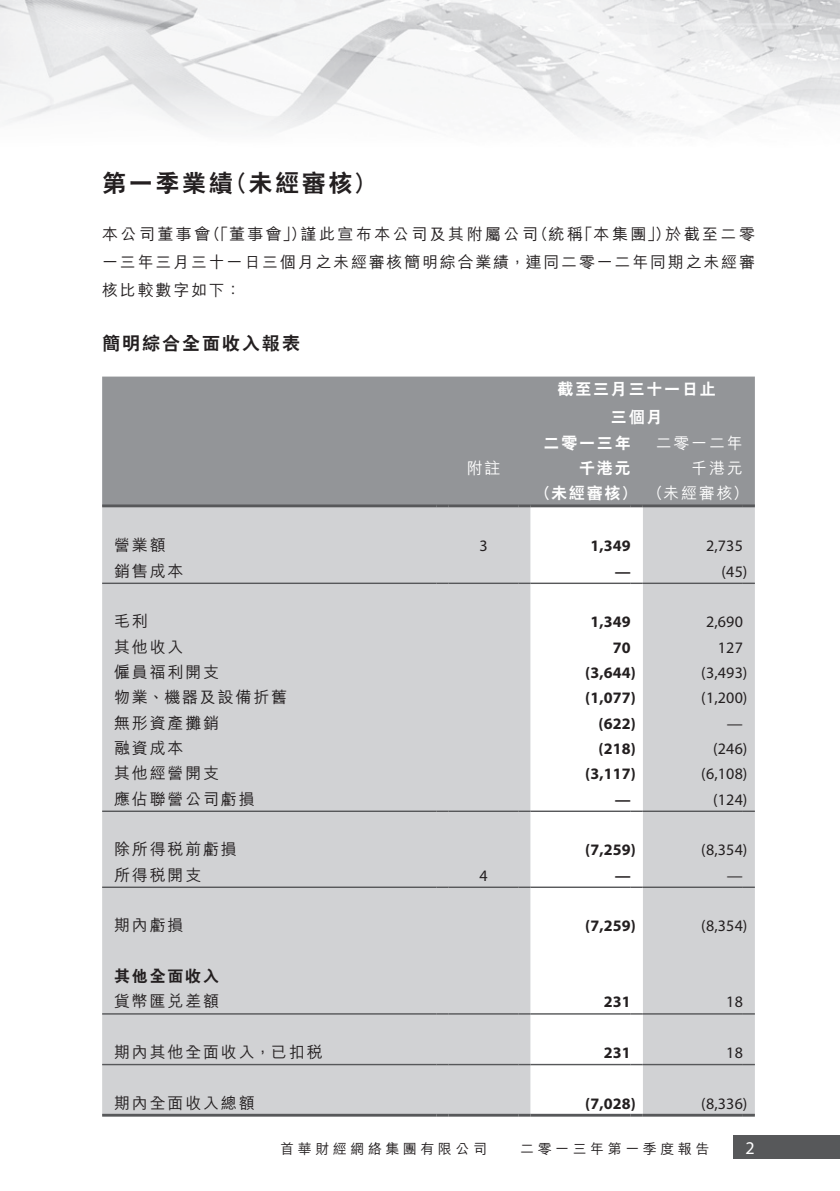
<style>
.page{position:relative;width:840px;height:1191px;background:#fff}
.page>*{position:absolute;margin:0;border:0;box-sizing:border-box;transform-origin:0 0}
._03_H1{font:800 24px "C Hei 2 HK";letter-spacing:.11em;color:#231f20}
._04___H2{font:800 18px "C Hei 2 HK";letter-spacing:.11em;color:#231f20}
.t1{font:18px "Myriad Pro";color:#fff}
._15_Table_Stub{font:500 16px "M Hei HK";letter-spacing:.11em;color:#231f20}
._31_table_tab_6pt{font:16px "Myriad Pro";letter-spacing:.01em;color:#231f20}
._31_table_tab_6pt-2{font:700 16px "Myriad Pro";letter-spacing:.01em;color:#231f20}
._01_Body_Text{font:500 16px/28px "M Hei HK";letter-spacing:.11em;color:#231f20}
._31_table_tab_6pt-3{font:800 16px/28px "C Hei 2 HK";letter-spacing:.11em;color:#fff;text-align:center}
._31_table_tab_6pt-4{font:500 16px "M Hei HK";letter-spacing:.11em;color:#fff}
._01_Body_Text-2{font:500 16px "M Hei HK";letter-spacing:.15em;color:#231f20}
._15_Table_Stub-2{font:800 16px "C Hei 2 HK";letter-spacing:.11em;color:#231f20}
.t2{font:500 14px "M Hei HK";letter-spacing:.25em;color:#231f20}
</style>
<div class="page">
<div style="left:733px;top:1135px;width:106px;height:24px;background:#57585a"></div>
<img style="left:0;top:0;width:839px;height:135px">
<div style="left:102px;top:376px;width:652px;height:128px;background:#939598"></div>
<div style="left:102px;top:507px;width:652px;height:606px;background:#d1d2d4"></div>
<svg style="left:530px;top:507px;width:112px;height:606px"></svg>
<hr style="left:102px;top:504px;width:334px;height:3px;background:#57585a">
<svg style="left:436px;top:504px;width:12px;height:3px"></svg>
<hr style="left:448px;top:504px;width:70px;height:3px;background:#57585a">
<svg style="left:518px;top:504px;width:12px;height:3px"></svg>
<hr style="left:530px;top:504px;width:100px;height:3px;background:#57585a">
<svg style="left:630px;top:504px;width:12px;height:3px"></svg>
<hr style="left:642px;top:504px;width:100px;height:3px;background:#57585a">
<svg style="left:742px;top:504px;width:12px;height:3px"></svg>
<hr style="left:102px;top:582px;width:334px;height:2px;background:#57585a">
<svg style="left:436px;top:582px;width:12px;height:2px"></svg>
<hr style="left:448px;top:582px;width:70px;height:2px;background:#57585a">
<svg style="left:518px;top:582px;width:12px;height:2px"></svg>
<hr style="left:530px;top:582px;width:100px;height:2px;background:#57585a">
<svg style="left:630px;top:582px;width:12px;height:2px"></svg>
<hr style="left:642px;top:582px;width:100px;height:2px;background:#57585a">
<svg style="left:742px;top:582px;width:12px;height:2px"></svg>
<hr style="left:102px;top:810px;width:334px;height:2px;background:#57585a">
<svg style="left:436px;top:810px;width:12px;height:2px"></svg>
<hr style="left:448px;top:810px;width:70px;height:2px;background:#57585a">
<svg style="left:518px;top:810px;width:12px;height:2px"></svg>
<hr style="left:530px;top:810px;width:100px;height:2px;background:#57585a">
<svg style="left:630px;top:810px;width:12px;height:2px"></svg>
<hr style="left:642px;top:810px;width:100px;height:2px;background:#57585a">
<svg style="left:742px;top:810px;width:12px;height:2px"></svg>
<hr style="left:102px;top:886px;width:334px;height:2px;background:#57585a">
<svg style="left:436px;top:886px;width:12px;height:2px"></svg>
<hr style="left:448px;top:886px;width:70px;height:2px;background:#57585a">
<svg style="left:518px;top:886px;width:12px;height:2px"></svg>
<hr style="left:530px;top:886px;width:100px;height:2px;background:#57585a">
<svg style="left:630px;top:886px;width:12px;height:2px"></svg>
<hr style="left:642px;top:886px;width:100px;height:2px;background:#57585a">
<svg style="left:742px;top:886px;width:12px;height:2px"></svg>
<hr style="left:102px;top:1013px;width:334px;height:1px;background:#57585a">
<svg style="left:436px;top:1013px;width:12px;height:1px"></svg>
<hr style="left:448px;top:1013px;width:70px;height:1px;background:#57585a">
<svg style="left:518px;top:1013px;width:12px;height:1px"></svg>
<hr style="left:530px;top:1013px;width:100px;height:1px;background:#57585a">
<svg style="left:630px;top:1013px;width:12px;height:1px"></svg>
<hr style="left:642px;top:1013px;width:100px;height:1px;background:#57585a">
<svg style="left:742px;top:1013px;width:12px;height:1px"></svg>
<hr style="left:102px;top:1063px;width:334px;height:2px;background:#57585a">
<svg style="left:436px;top:1063px;width:12px;height:2px"></svg>
<hr style="left:448px;top:1063px;width:70px;height:2px;background:#57585a">
<svg style="left:518px;top:1063px;width:12px;height:2px"></svg>
<hr style="left:530px;top:1063px;width:100px;height:2px;background:#57585a">
<svg style="left:630px;top:1063px;width:12px;height:2px"></svg>
<hr style="left:642px;top:1063px;width:100px;height:2px;background:#57585a">
<svg style="left:742px;top:1063px;width:12px;height:2px"></svg>
<hr style="left:102px;top:1113px;width:334px;height:3px;background:#57585a">
<svg style="left:436px;top:1113px;width:12px;height:3px"></svg>
<hr style="left:448px;top:1113px;width:70px;height:3px;background:#57585a">
<svg style="left:518px;top:1113px;width:12px;height:3px"></svg>
<hr style="left:530px;top:1113px;width:100px;height:3px;background:#57585a">
<svg style="left:630px;top:1113px;width:12px;height:3px"></svg>
<hr style="left:642px;top:1113px;width:100px;height:3px;background:#57585a">
<svg style="left:742px;top:1113px;width:12px;height:3px"></svg>
<p class="_03_H1" style="left:224px;top:167px;width:154px">（未經審核(</p>
<p class="_03_H1" style="left:102px;top:167px;width:132px">第一季業績</p>
<p class="_01_Body_Text" style="left:102px;top:219px;width:654px">本公司董事會<br>一三年三月三十一日三個月之未經審核簡明綜合業績，連同二零一二年同期之未經審核比較數字如下：</p>
<p class="_04___H2" style="left:102px;top:331px;width:199px">簡明綜合全面收入報表</p>
<p class="_31_table_tab_6pt-3" style="left:557px;top:375px;width:160px">截至三月三十一日止三個月</p>
<p class="_31_table_tab_6pt-4" style="left:655px;top:431px;width:89px">二零一二年</p>
<p class="_01_Body_Text" style="left:204px;top:219px;width:103px">（「董事會」）</p>
<p class="_01_Body_Text" style="left:577px;top:219px;width:95px">「本集團」）</p>
<p class="_01_Body_Text-2" style="left:300px;top:223px;width:238px">謹此宣布本公司及其附屬公司</p>
<p class="_01_Body_Text" style="left:665px;top:219px;width:91px">於截至二零</p>
<p class="_01_Body_Text" style="left:532px;top:219px;width:52px">（統稱</p>
<p class="_31_table_tab_6pt-3" style="left:543px;top:429px;width:89px">二零一三年</p>
<p class="_31_table_tab_6pt-4" style="left:466px;top:456px;width:35px">附註</p>
<p class="_31_table_tab_6pt-3" style="left:579px;top:454px;width:53px">千港元</p>
<p class="_31_table_tab_6pt-4" style="left:691px;top:456px;width:53px">千港元</p>
<p class="_31_table_tab_6pt-3" style="left:534px;top:479px;width:103px">（未經審核）</p>
<p class="_31_table_tab_6pt-4" style="left:646px;top:482px;width:103px">（未經審核(</p>
<p class="_15_Table_Stub" style="left:114px;top:534px;width:53px">營業額</p>
<p class="_31_table_tab_6pt" style="left:479px;top:536px;width:10px">3</p>
<p class="_31_table_tab_6pt-2" style="left:590px;top:535px;width:42px">1,349</p>
<p class="_31_table_tab_6pt" style="left:705px;top:536px;width:38px">2,735</p>
<p class="_15_Table_Stub" style="left:114px;top:559px;width:71px">銷售成本</p>
<p class="_31_table_tab_6pt-2" style="left:614px;top:561px;width:17px">—</p>
<p class="_31_table_tab_6pt" style="left:721px;top:561px;width:27px">)45(</p>
<p class="_15_Table_Stub" style="left:114px;top:610px;width:35px">毛利</p>
<p class="_31_table_tab_6pt-2" style="left:590px;top:611px;width:42px">1,349</p>
<p class="_31_table_tab_6pt" style="left:705px;top:612px;width:38px">2,690</p>
<p class="_15_Table_Stub" style="left:114px;top:635px;width:71px">其他收入</p>
<p class="_31_table_tab_6pt-2" style="left:612px;top:637px;width:19px">70</p>
<p class="_31_table_tab_6pt" style="left:717px;top:637px;width:26px">127</p>
<p class="_15_Table_Stub" style="left:114px;top:660px;width:106px">僱員福利開支</p>
<p class="_31_table_tab_6pt-2" style="left:585px;top:662px;width:52px">)3,644(</p>
<p class="_31_table_tab_6pt" style="left:701px;top:663px;width:48px">)3,493(</p>
<p class="_15_Table_Stub" style="left:114px;top:686px;width:174px">物業、機器及設備折舊</p>
<p class="_31_table_tab_6pt-2" style="left:585px;top:687px;width:52px">)1,077(</p>
<p class="_31_table_tab_6pt" style="left:701px;top:688px;width:48px">)1,200(</p>
<p class="_15_Table_Stub" style="left:114px;top:711px;width:106px">無形資產攤銷</p>
<p class="_31_table_tab_6pt-2" style="left:598px;top:713px;width:39px">)622(</p>
<p class="_31_table_tab_6pt" style="left:726px;top:713px;width:17px">—</p>
<p class="_15_Table_Stub" style="left:114px;top:736px;width:71px">融資成本</p>
<p class="_31_table_tab_6pt-2" style="left:598px;top:738px;width:39px">)218(</p>
<p class="_31_table_tab_6pt" style="left:712px;top:739px;width:36px">)246(</p>
<p class="_15_Table_Stub" style="left:114px;top:762px;width:106px">其他經營開支</p>
<p class="_31_table_tab_6pt-2" style="left:585px;top:763px;width:52px">)3,117(</p>
<p class="_31_table_tab_6pt" style="left:701px;top:764px;width:48px">)6,108(</p>
<p class="_15_Table_Stub" style="left:114px;top:787px;width:142px">應佔聯營公司虧損</p>
<p class="_31_table_tab_6pt-2" style="left:614px;top:789px;width:17px">—</p>
<p class="_31_table_tab_6pt" style="left:712px;top:789px;width:36px">)124(</p>
<p class="_15_Table_Stub" style="left:114px;top:838px;width:124px">除所得稅前虧損</p>
<p class="_31_table_tab_6pt-2" style="left:585px;top:839px;width:52px">)7,259(</p>
<p class="_31_table_tab_6pt" style="left:701px;top:840px;width:48px">)8,354(</p>
<p class="_15_Table_Stub" style="left:114px;top:863px;width:89px">所得稅開支</p>
<p class="_31_table_tab_6pt" style="left:479px;top:865px;width:10px">4</p>
<p class="_31_table_tab_6pt-2" style="left:614px;top:865px;width:17px">—</p>
<p class="_31_table_tab_6pt" style="left:726px;top:865px;width:17px">—</p>
<p class="_15_Table_Stub" style="left:114px;top:914px;width:71px">期內虧損</p>
<p class="_15_Table_Stub-2" style="left:114px;top:965px;width:106px">其他全面收入</p>
<p class="_31_table_tab_6pt-2" style="left:585px;top:915px;width:52px">)7,259(</p>
<p class="_31_table_tab_6pt" style="left:701px;top:916px;width:48px">)8,354(</p>
<p class="_15_Table_Stub" style="left:114px;top:990px;width:106px">貨幣匯兌差額</p>
<p class="_31_table_tab_6pt-2" style="left:603px;top:991px;width:28px">231</p>
<p class="_31_table_tab_6pt" style="left:725px;top:992px;width:18px">18</p>
<p class="_15_Table_Stub" style="left:114px;top:1040px;width:210px">期內其他全面收入，已扣稅</p>
<p class="_31_table_tab_6pt-2" style="left:603px;top:1042px;width:28px">231</p>
<p class="_31_table_tab_6pt" style="left:725px;top:1042px;width:18px">18</p>
<p class="_15_Table_Stub" style="left:114px;top:1091px;width:142px">期內全面收入總額</p>
<p class="_31_table_tab_6pt-2" style="left:585px;top:1092px;width:52px">)7,028(</p>
<p class="_31_table_tab_6pt" style="left:701px;top:1093px;width:48px">)8,336(</p>
<p class="t2" style="left:280px;top:1139px;width:208px">首華財經網絡集團有限公司</p>
<p class="t2" style="left:520px;top:1139px;width:190px">二零一三年第一季度報告</p>
<p class="t1" style="left:745px;top:1136px;width:11px">2</p>
</div>
